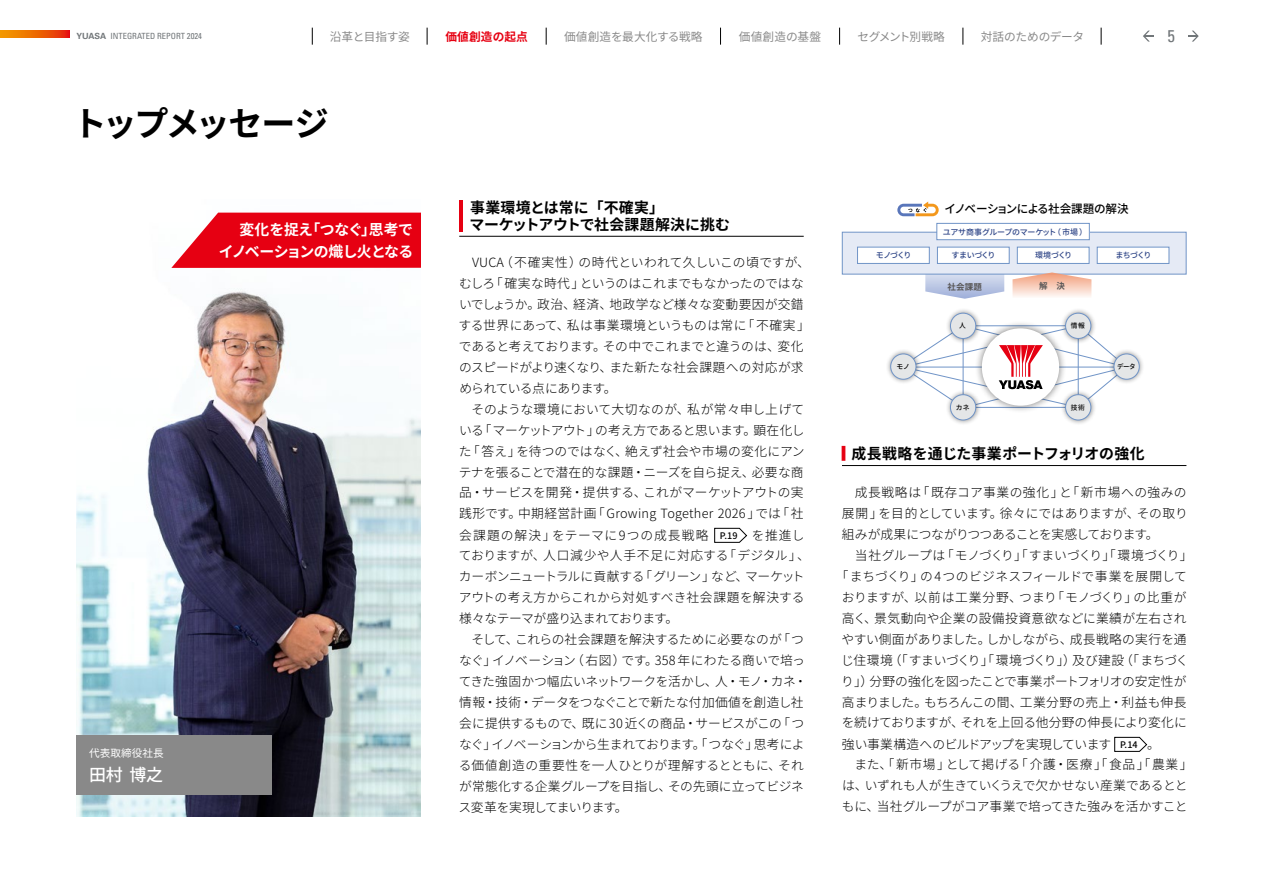
<style>
.page{position:relative;width:1263px;height:893px;background:#fff}
.page>*{position:absolute;margin:0;border:0;box-sizing:border-box;transform-origin:0 0}
.t1{font:700 34.05px "Noto Sans JP";letter-spacing:-.07em;color:#000}
.t2{font:500 16.95px "Noto Sans JP";color:#fff}
.t3{font:condensed 16.95px "Univers LT Std";color:#717679}
.t4{font:700 14.85px/17px "Noto Sans JP";letter-spacing:.005em;color:#000}
.t5{font:700 14.85px/21.3px "Noto Sans JP";letter-spacing:-.045em;color:#fff;text-align:right}
.t6{font:300 12.75px/21px "Noto Sans JP";letter-spacing:-.005em;color:#000}
.t7{font:300 12.75px "Noto Sans JP";letter-spacing:-.025em;color:#000}
.t8{font:300 12.75px "Noto Sans JP";letter-spacing:.015em;color:#000}
.t9{font:300 12.75px "Noto Sans JP";letter-spacing:.025em;color:#000}
.t10{font:300 12.75px "Noto Sans JP";letter-spacing:.035em;color:#000}
.t11{font:300 12.75px "Noto Sans JP";letter-spacing:-.035em;color:#000}
.t12{font:11.7px "Noto Sans JP";letter-spacing:.01em;color:#898989}
.t13{font:500 11.7px "Noto Sans JP";letter-spacing:-.05em;color:#000}
.t14{font:11.7px "Noto Sans JP";letter-spacing:-.01em;color:#898989}
.t15{font:11.7px "Noto Sans JP";letter-spacing:-.07em;color:#898989}
.t16{font:700 11.7px "Noto Sans JP";letter-spacing:.01em;color:#e60012}
.t17{font:10.65px "Noto Sans JP";color:#fff}
.t18{font:condensed 8.55px "Univers LT Std";color:#717679}
.t19{font:700 8.55px "Noto Sans JP";color:#595757}
.t20{font:500 7.95px "Noto Sans JP";letter-spacing:-.06em;color:#2d4486}
.t21{font:500 7.95px "Noto Sans JP";letter-spacing:-.025em;color:#2d4486}
.t22{font:500 6.75px "Noto Sans JP";letter-spacing:.02em;color:#000}
.t23{font:500 6.75px "Noto Sans JP";letter-spacing:.02em;color:#000;scale:.95 1}
.s1{font-weight:700;font-stretch:normal}
.s2{font-weight:500;font-size:9px}
.s3{color:#e60012}
</style>
<div class="page">
<svg style="left:714px;top:528px;width:33px;height:15px"></svg>
<img style="left:77px;top:212px;width:344px;height:604px">
<svg style="left:171px;top:213px;width:250px;height:55px;background:#e81828"></svg>
<div style="left:77px;top:736px;width:195px;height:59px;background:#898989"></div>
<hr style="left:459px;top:200px;width:4px;height:32px;background:#e60012">
<hr style="left:459px;top:236px;width:345px;height:1px;background:#000">
<svg style="left:1114px;top:737px;width:33px;height:15px"></svg>
<hr style="left:842px;top:465px;width:344px;height:1px;background:#000">
<svg style="left:925px;top:274px;width:79px;height:25px;background:#c6d0e8"></svg>
<div style="left:842px;top:232px;width:344px;height:42px;background:#e5eaf5;border:1px solid #7094c7"></div>
<svg style="left:1012px;top:272px;width:79px;height:25px;background:#f3d1c4"></svg>
<div style="left:857px;top:247px;width:72px;height:16px;background:#fff"></div>
<div style="left:857px;top:247px;width:72px;height:17px;border:1px solid #7094c7"></div>
<div style="left:937px;top:247px;width:72px;height:16px;background:#fff"></div>
<div style="left:937px;top:247px;width:72px;height:17px;border:1px solid #7094c7"></div>
<div style="left:937px;top:223px;width:152px;height:17px;background:#fff"></div>
<div style="left:936px;top:223px;width:153px;height:17px;border:1px solid #7094c7"></div>
<div style="left:1017px;top:247px;width:72px;height:16px;background:#fff"></div>
<div style="left:1017px;top:247px;width:72px;height:17px;border:1px solid #7094c7"></div>
<div style="left:1097px;top:247px;width:72px;height:16px;background:#fff"></div>
<div style="left:1097px;top:247px;width:72px;height:17px;border:1px solid #7094c7"></div>
<div style="left:974px;top:321px;width:93px;height:92px;background:#000;opacity:.5"></div>
<div style="left:945px;top:308px;width:36px;height:36px;background:#000;opacity:.5"></div>
<div style="left:950px;top:313px;width:26px;height:25px;background:#e4e6e7;border-radius:50%"></div>
<div style="left:950px;top:313px;width:26px;height:26px;border:1px solid #7094c7;border-radius:50%"></div>
<div style="left:1060px;top:308px;width:36px;height:36px;background:#000;opacity:.5"></div>
<div style="left:1065px;top:313px;width:26px;height:25px;background:#e4e6e7;border-radius:50%"></div>
<div style="left:1065px;top:313px;width:26px;height:26px;border:1px solid #7094c7;border-radius:50%"></div>
<div style="left:885px;top:348px;width:36px;height:36px;background:#000;opacity:.5"></div>
<div style="left:891px;top:354px;width:25px;height:25px;background:#e4e6e7;border-radius:50%"></div>
<div style="left:890px;top:354px;width:26px;height:25px;border:1px solid #7094c7;border-radius:50%"></div>
<div style="left:1108px;top:348px;width:36px;height:36px;background:#000;opacity:.5"></div>
<div style="left:1114px;top:354px;width:25px;height:25px;background:#e4e6e7;border-radius:50%"></div>
<div style="left:1114px;top:354px;width:25px;height:25px;border:1px solid #7094c7;border-radius:50%"></div>
<div style="left:945px;top:389px;width:36px;height:36px;background:#000;opacity:.5"></div>
<div style="left:950px;top:395px;width:26px;height:25px;background:#e4e6e7;border-radius:50%"></div>
<div style="left:950px;top:394px;width:26px;height:26px;border:1px solid #7094c7;border-radius:50%"></div>
<div style="left:1060px;top:389px;width:36px;height:36px;background:#000;opacity:.5"></div>
<div style="left:1065px;top:395px;width:26px;height:25px;background:#e4e6e7;border-radius:50%"></div>
<div style="left:1065px;top:394px;width:26px;height:26px;border:1px solid #7094c7;border-radius:50%"></div>
<svg style="left:901px;top:325px;width:228px;height:83px"></svg>
<svg style="left:897px;top:201px;width:42px;height:15px"></svg>
<svg style="left:1188px;top:31px;width:11px;height:11px"></svg>
<svg style="left:1143px;top:31px;width:10px;height:11px"></svg>
<svg style="left:0;top:31px;width:69px;height:6px"></svg>
<svg style="left:312px;top:28px;width:1px;height:17px"></svg>
<svg style="left:427px;top:28px;width:1px;height:17px"></svg>
<svg style="left:546px;top:28px;width:1px;height:17px"></svg>
<svg style="left:720px;top:28px;width:1px;height:17px"></svg>
<svg style="left:839px;top:28px;width:1px;height:17px"></svg>
<svg style="left:963px;top:28px;width:1px;height:17px"></svg>
<svg style="left:1101px;top:28px;width:1px;height:17px"></svg>
<p class="t18" style="left:77px;top:30px;width:127px"><span class="s1">YUASA</span> INTEGRATED REPORT 2024</p>
<p class="t14" style="left:330px;top:30px;width:82px">沿革と目指す姿</p>
<p class="t16" style="left:445px;top:30px;width:84px">価値創造の起点</p>
<p class="t12" style="left:564px;top:30px;width:140px">価値創造を最大化する戦略</p>
<p class="t12" style="left:739px;top:30px;width:84px">価値創造の基盤</p>
<p class="t15" style="left:857px;top:30px;width:89px">セグメント別戦略</p>
<p class="t14" style="left:981px;top:30px;width:105px">対話のためのデータ</p>
<h2 class="t3" style="left:1167px;top:25px;width:9px">5</h2>
<h1 class="t1" style="left:73px;top:105px;width:258px">トップメッセージ</h1>
<p class="t5" style="left:219px;top:219px;width:196px">変化を捉え「つなぐ」思考で<br>イノベーションの熾し火となる</p>
<p class="t17" style="left:89px;top:747px;width:76px">代表取締役社長</p>
<h2 class="t2" style="left:89px;top:766px;width:75px">田村 博之</h2>
<p class="t4" style="left:469px;top:199px;width:262px">事業環境とは常に「不確実」<br>マーケットアウトで社会課題解決に挑む</p>
<p class="t6" style="left:459px;top:252px;width:353px;text-indent:13px">VUCA（不確実性）の時代といわれて久しいこの頃ですが、むしろ「確実な時代」というのはこれまでもなかったのではないでしょうか。政治、経済、地政学など様々な変動要因が交錯する世界にあって、私は事業環境というものは常に「不確実」であると考えております。その中でこれまでと違うのは、変化のスピードがより速くなり、また新たな社会課題への対応が求められている点にあります。</p>
<p class="t6" style="left:459px;top:399px;width:347px;text-align:justify;text-indent:13px">そのような環境において大切なのが、私が常々申し上げている「マーケットアウト」の考え方であると思います。顕在化した「答え」を待つのではなく、絶えず社会や市場の変化にアンテナを張ることで潜在的な課題・ニーズを自ら捉え、必要な商品・サービスを開発・提供する、これがマーケットアウトの実践形です。中期経営計画「Growing Together 2026」では「社会課題の解決」をテーマに9つの成長戦略 <span class="s2">P.19</span> を推進し</p>
<p class="t6" style="left:459px;top:545px;width:353px">ておりますが、人口減少や人手不足に対応する「デジタル」、カーボンニュートラルに貢献する「グリーン」など、マーケットアウトの考え方からこれから対処すべき社会課題を解決する様々なテーマが盛り込まれております。</p>
<p class="t6" style="left:459px;top:629px;width:350px;text-indent:13px">そして、これらの社会課題を解決するために必要なのが「つなぐ」イノベーション（右図）です。358 年にわたる商いで培ってきた強固かつ幅広いネットワークを活かし、人・モノ・カネ・情報・技術・データをつなぐことで新たな付加価値を創造し社会に提供するもので、既に 30 近くの商品・サービスがこの「つなぐ」イノベーションから生まれております。「つなぐ」思考による価値創造の重要性を一人ひとりが理解するとともに、それが常態化する企業グループを目指し、その先頭に立ってビジネス変革を実現してまいります。</p>
<p class="t13" style="left:944px;top:202px;width:186px">イノベーションによる社会課題の解決</p>
<p class="t21" style="left:943px;top:227px;width:146px">ユアサ商事グループのマーケット（市場）</p>
<p class="t20" style="left:1035px;top:251px;width:39px">環境づくり</p>
<p class="t20" style="left:1115px;top:251px;width:37px">まちづくり</p>
<p class="t20" style="left:876px;top:251px;width:37px">モノづくり</p>
<p class="t20" style="left:951px;top:251px;width:45px">すまいづくり</p>
<p class="t19" style="left:947px;top:282px;width:36px">社会課題</p>
<p class="t19" style="left:1039px;top:281px;width:27px">解　決</p>
<p class="t22" style="left:959px;top:322px;width:8px">人</p>
<p class="t22" style="left:1071px;top:322px;width:16px">情報</p>
<p class="t22" style="left:896px;top:363px;width:15px">モノ</p>
<p class="t23" style="left:1117px;top:363px;width:21px">データ</p>
<p class="t22" style="left:956px;top:404px;width:15px">カネ</p>
<p class="t22" style="left:1071px;top:404px;width:16px">技術</p>
<p class="t4" style="left:842px;top:446px;width:304px"><span class="s3">▎</span>成長戦略を通じた事業ポートフォリオの強化</p>
<p class="t6" style="left:842px;top:482px;width:347px;text-align:justify;text-indent:13px">成長戦略は「既存コア事業の強化」と「新市場への強みの展開」を目的としています。徐々にではありますが、その取り組みが成果につながりつつあることを実感しております。</p>
<p class="t6" style="left:855px;top:545px;width:339px">当社グループは「モノづくり」「すまいづくり」「環境づくり」</p>
<p class="t8" style="left:836px;top:569px;width:353px">「まちづくり」の4つのビジネスフィールドで事業を展開して</p>
<p class="t9" style="left:842px;top:590px;width:346px">おりますが、以前は工業分野、つまり「モノづくり」の比重が</p>
<p class="t10" style="left:842px;top:611px;width:346px">高く、景気動向や企業の設備投資意欲などに業績が左右され</p>
<p class="t6" style="left:842px;top:629px;width:346px">やすい側面がありました。しかしながら、成長戦略の実行を通</p>
<p class="t7" style="left:841px;top:653px;width:349px">じ住環境（「すまいづくり」「環境づくり」）及び建設（「まちづく</p>
<p class="t6" style="left:841px;top:671px;width:347px">り」）分野の強化を図ったことで事業ポートフォリオの安定性が</p>
<p class="t6" style="left:842px;top:692px;width:346px">高まりました。もちろんこの間、工業分野の売上・利益も伸長</p>
<p class="t7" style="left:842px;top:716px;width:346px">を続けておりますが、それを上回る他分野の伸長により変化に</p>
<p class="t11" style="left:842px;top:737px;width:319px">強い事業構造へのビルドアップを実現しています <span class="s2">P.14</span> 。</p>
<p class="t6" style="left:842px;top:754px;width:352px;text-indent:12px">また、「新市場」として掲げる「介護・医療」「食品」「農業」は、いずれも人が生きていくうえで欠かせない産業であるとともに、当社グループがコア事業で培ってきた強みを活かすこと</p>
</div>
